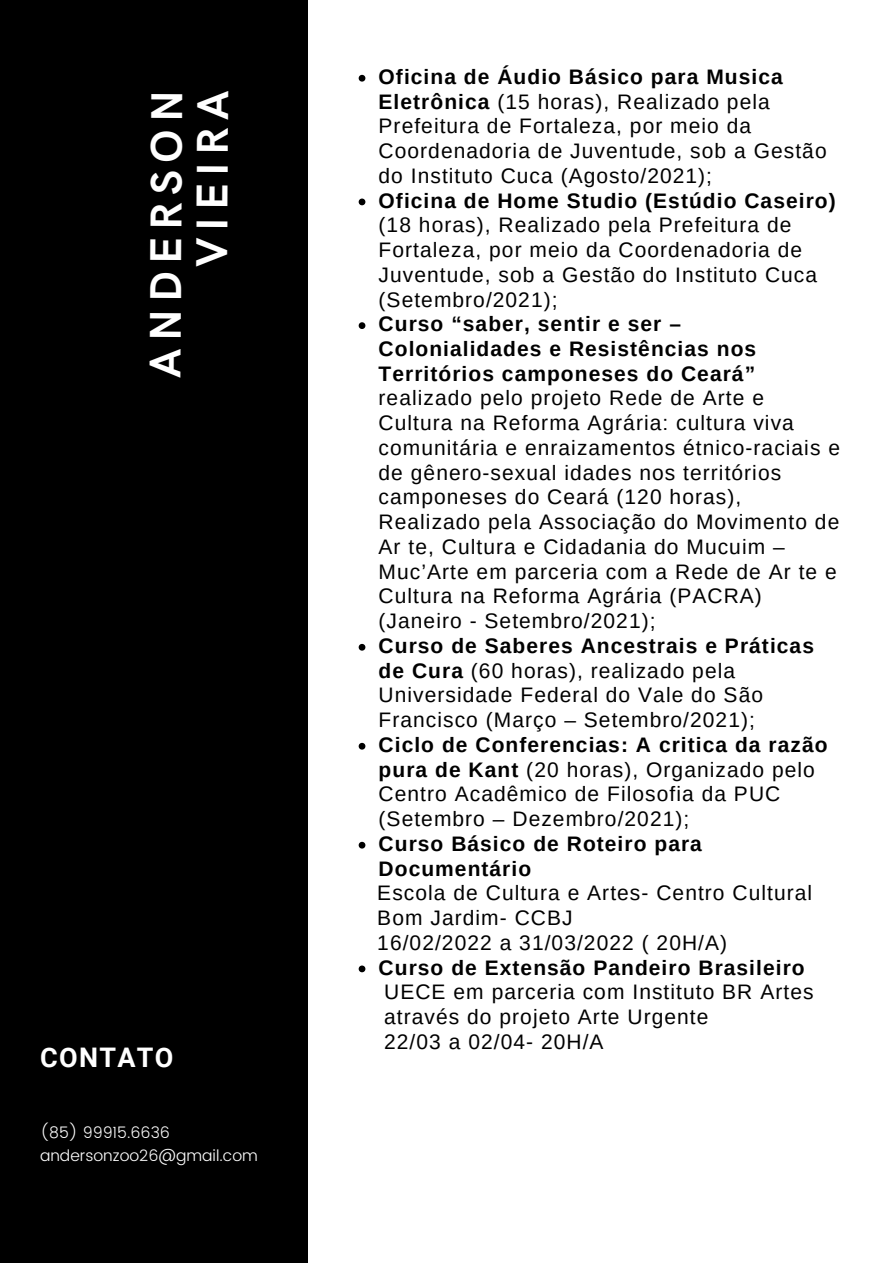
<style>
.page{position:relative;width:893px;height:1264px;background:#fff}
.page>*{position:absolute;margin:0;border:0;box-sizing:border-box;transform-origin:0 0}
.t1{font:700 44.7px/46.2px "HK Grotesk";letter-spacing:.155em;color:#fff;text-align:right}
.t2{font:700 27px "Roboto";letter-spacing:.05em;color:#fff}
.t3{font:21px/24.8px "Arimo";letter-spacing:.05em;color:#000}
.t4{font:700 21px/24.8px "Arimo";letter-spacing:.05em;color:#000}
.t5{font:300 15.6px/23px "Poppins";color:#fff}
.s1{font-weight:700}
</style>
<div class="page">
<div style="left:0;top:0;width:308px;height:1262px;background:#000"></div>
<svg style="left:358px;top:75px;width:7px;height:7px"></svg>
<svg style="left:358px;top:198px;width:7px;height:7px"></svg>
<svg style="left:358px;top:322px;width:7px;height:7px"></svg>
<svg style="left:358px;top:644px;width:7px;height:6px"></svg>
<svg style="left:358px;top:743px;width:7px;height:6px"></svg>
<svg style="left:358px;top:841px;width:7px;height:7px"></svg>
<svg style="left:358px;top:965px;width:7px;height:7px"></svg>
<h1 class="t1" style="left:145px;top:377px;width:289px;rotate:-90deg">ANDERSON<br>VIEIRA</h1>
<p class="t2" style="left:40px;top:1041px;width:135px">CONTATO</p>
<p class="t5" style="left:40px;top:1120px;width:219px">(85) 99915.6636 andersonzoo26@gmail.com</p>
<p class="t3" style="left:378px;top:64px;width:449px"><span class="s1">Oficina de Áudio Básico para Musica Eletrônica</span> (15 horas), Realizado pela Prefeitura de Fortaleza, por meio da Coordenadoria de Juventude, sob a Gestão do Instituto Cuca (Agosto/2021);</p>
<p class="t4" style="left:378px;top:188px;width:458px">Oficina de Home Studio (Estúdio Caseiro)</p>
<p class="t3" style="left:378px;top:213px;width:440px">(18 horas), Realizado pela Prefeitura de Fortaleza, por meio da Coordenadoria de Juventude, sob a Gestão do Instituto Cuca (Setembro/2021);</p>
<p class="t4" style="left:378px;top:311px;width:379px">Curso “saber, sentir e ser –<br>Colonialidades e Resistências nos<br>Territórios camponeses do Ceará”</p>
<p class="t3" style="left:378px;top:386px;width:463px">realizado pelo projeto Rede de Arte e Cultura na Reforma Agrária: cultura viva comunitária e enraizamentos étnico-raciais e de gênero-sexual idades nos territórios camponeses do Ceará (120 horas), Realizado pela Associação do Movimento de Ar te, Cultura e Cidadania do Mucuim – Muc’Arte em parceria com a Rede de Ar te e Cultura na Reforma Agrária (PACRA) (Janeiro - Setembro/2021);</p>
<p class="t3" style="left:378px;top:633px;width:437px"><span class="s1">Curso de Saberes Ancestrais e Práticas de Cura</span> (60 horas), realizado pela Universidade Federal do Vale do São Francisco (Março – Setembro/2021);</p>
<p class="t3" style="left:378px;top:732px;width:450px"><span class="s1">Ciclo de Conferencias: A critica da razão pura de Kant</span> (20 horas), Organizado pelo Centro Acadêmico de Filosofia da PUC (Setembro – Dezembro/2021);</p>
<p class="t4" style="left:378px;top:831px;width:325px">Curso Básico de Roteiro para<br>Documentário</p>
<p class="t3" style="left:377px;top:880px;width:436px">Escola de Cultura e Artes- Centro Cultural<br>Bom Jardim- CCBJ<br>16/02/2022 a 31/03/2022 ( 20H/A)</p>
<p class="t3" style="left:384px;top:979px;width:431px">UECE em parceria com Instituto BR Artes através do projeto Arte Urgente<br>22/03 a 02/04- 20H/A</p>
<p class="t4" style="left:378px;top:954px;width:427px">Curso de Extensão Pandeiro Brasileiro</p>
</div>
